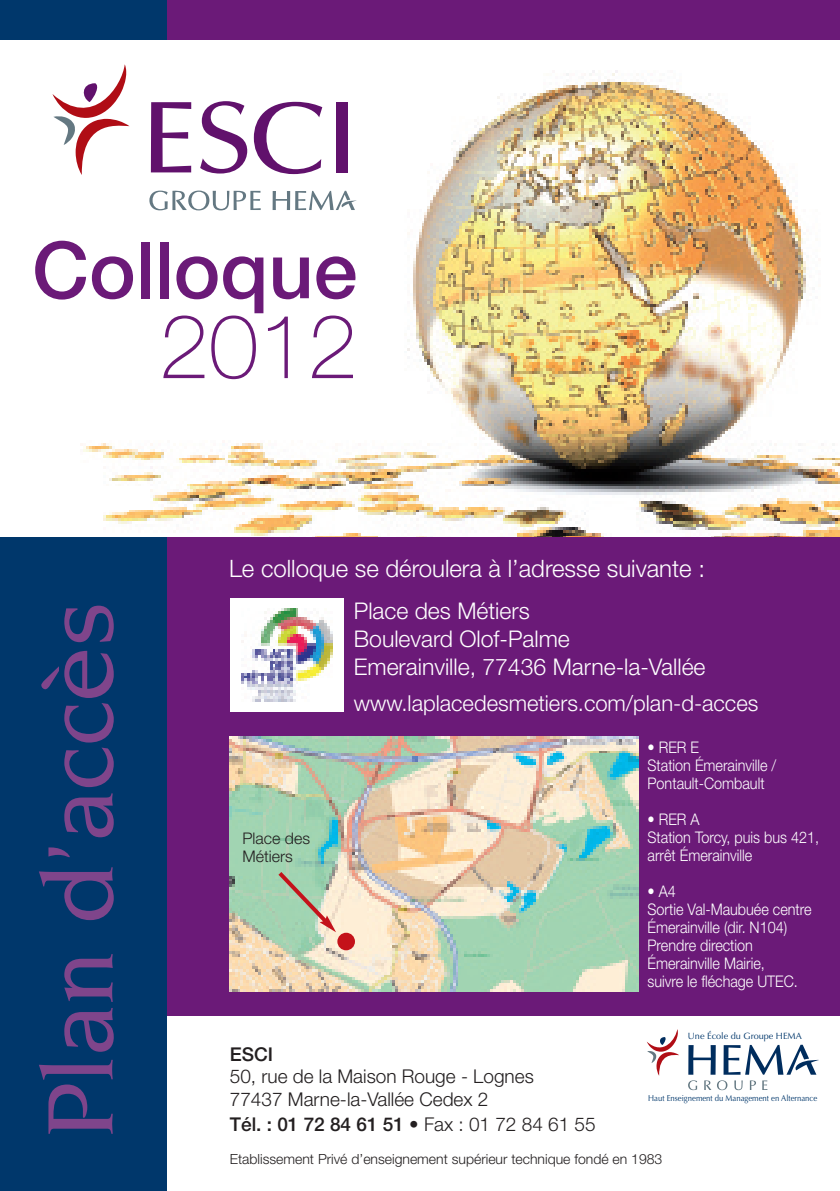
<style>
.page{position:relative;width:840px;height:1191px;background:#fff}
.page>*{position:absolute;margin:0;border:0;box-sizing:border-box;transform-origin:0 0}
.t1{font:500 100.4px "Novarese";color:#7f458b}
.t2{font:100 89.2px "Helvetica Neue";color:#6b1a78}
.t3{font:500 78.8px "Helvetica Neue";color:#6b1a78}
.t4{font:300 24px "Helvetica Neue";color:#fff}
.t5{font:300 23px/28px "Helvetica Neue";color:#fff}
.t6{font:300 22px "Helvetica Neue";color:#fff}
.t7{font:300 19px/22.8px "Helvetica Neue";color:#231f20}
.t8{font:500 19px "Helvetica Neue";color:#231f20}
.t9{font:300 16px/18px "Helvetica Neue";color:#fff;scale:.9 1}
.t10{font:300 16px/18px "Helvetica Neue";color:#231f20}
.t11{font:300 14px "Helvetica Neue";color:#231f20}
.t12{font:9.2px "Optima";color:#00376b}
.t13{font:8.6px "Optima";color:#00376b;scale:.9 1}
.s1{font-weight:300}
</style>
<div class="page">
<img style="left:80px;top:70px;width:759px;height:467px">
<svg style="left:254px;top:102px;width:68px;height:72px"></svg>
<svg style="left:151px;top:102px;width:40px;height:70px"></svg>
<svg style="left:200px;top:101px;width:47px;height:72px"></svg>
<div style="left:336px;top:102px;width:12px;height:70px;background:#61116c"></div>
<svg style="left:52px;top:64px;width:77px;height:111px"></svg>
<svg style="left:149px;top:190px;width:111px;height:20px"></svg>
<svg style="left:272px;top:191px;width:84px;height:19px"></svg>
<div style="left:0;top:537px;width:839px;height:478px;background:#6b1a78"></div>
<div style="left:0;top:0;width:839px;height:40px;background:#6b1a78"></div>
<div style="left:0;top:537px;width:167px;height:654px;background:#00376b"></div>
<div style="left:0;top:0;width:167px;height:40px;background:#00376b"></div>
<img style="left:229px;top:736px;width:409px;height:255px">
<div style="left:337px;top:932px;width:18px;height:18px;background:#c4121a;border-radius:50%"></div>
<div style="left:230px;top:598px;width:113px;height:114px;background:#fff"></div>
<img style="left:241px;top:608px;width:91px;height:93px">
<svg style="left:274px;top:867px;width:62px;height:65px;background:#b1c5a9"></svg>
<svg style="left:688px;top:1045px;width:27px;height:29px"></svg>
<svg style="left:647px;top:1029px;width:32px;height:46px"></svg>
<svg style="left:723px;top:1044px;width:94px;height:30px"></svg>
<svg style="left:688px;top:1080px;width:8px;height:10px"></svg>
<svg style="left:704px;top:1080px;width:23px;height:10px"></svg>
<svg style="left:734px;top:1080px;width:8px;height:10px"></svg>
<svg style="left:749px;top:1080px;width:6px;height:10px"></svg>
<svg style="left:762px;top:1080px;width:5px;height:10px"></svg>
<h3 class="t3" style="left:32px;top:242px;width:326px">Colloque</h3>
<h2 class="t2" style="left:159px;top:314px;width:199px">2012</h2>
<h1 class="t1" style="left:39px;top:1139px;width:539px;rotate:-90deg">Plan d’accès</h1>
<h3 class="t4" style="left:229px;top:560px;width:477px">Le colloque se déroulera à l’adresse suivante :</h3>
<h3 class="t5" style="left:353px;top:599px;width:353px">Place des Métiers<br>Boulevard Olof-Palme<br>Emerainville, 77436 Marne-la-Vallée</h3>
<h3 class="t6" style="left:353px;top:695px;width:406px">www.laplacedesmetiers.com/plan-d-acces</h3>
<p class="t9" style="left:647px;top:740px;width:144px">• RER E<br>Station Émerainville /<br>Pontault-Combault</p>
<p class="t9" style="left:647px;top:812px;width:192px">• RER A<br>Station Torcy, puis bus 421, arrêt Émerainville</p>
<p class="t9" style="left:647px;top:884px;width:184px">• A4<br>Sortie Val-Maubuée centre<br>Émerainville (dir. N104)<br>Prendre direction<br>Émerainville Mairie,<br>suivre le fléchage UTEC.</p>
<p class="t10" style="left:242px;top:831px;width:69px">Place des<br>Métiers</p>
<p class="t12" style="left:687px;top:1030px;width:115px">Une École du Groupe HEMA</p>
<p class="t8" style="left:230px;top:1047px;width:45px">ESCI</p>
<p class="t7" style="left:230px;top:1067px;width:305px">50, rue de la Maison Rouge - Lognes<br>77437 Marne-la-Vallée Cedex 2</p>
<p class="t8" style="left:230px;top:1117px;width:367px">Tél. : 01 72 84 61 51 • <span class="s1">Fax : 01 72 84 61 55</span></p>
<p class="t11" style="left:230px;top:1154px;width:434px">Etablissement Privé d’enseignement supérieur technique fondé en 1983</p>
<p class="t13" style="left:648px;top:1093px;width:189px">Haut Enseignement du Management en Alternance</p>
</div>
